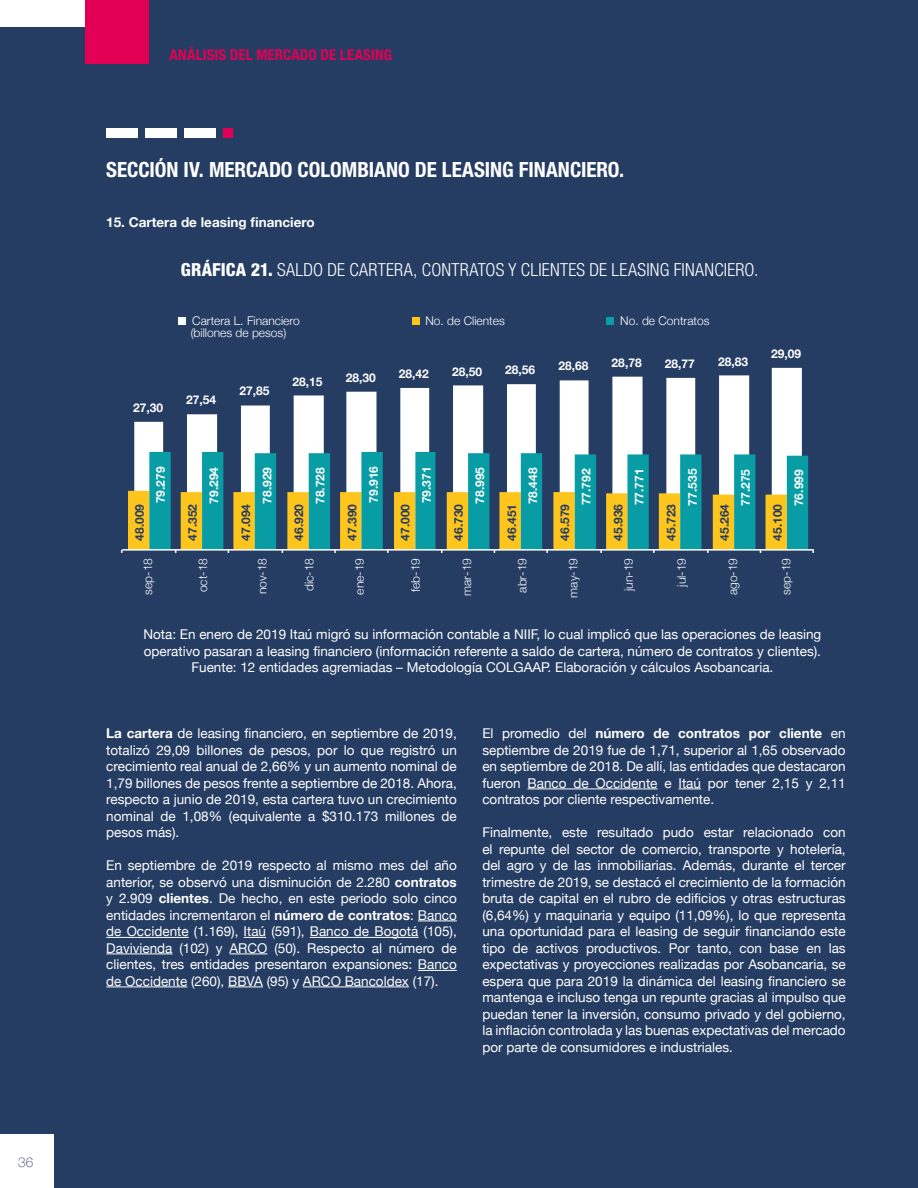
<style>
.page{position:relative;width:918px;height:1188px;background:#263d63}
.page>*{position:absolute;margin:0;border:0;box-sizing:border-box;transform-origin:0 0}
.t1{font:700 condensed 21px "Helvetica Neue LT Std";color:#fff}
.t2{font:300 condensed 18px "Helvetica Neue LT Std";letter-spacing:.01em;color:#fff}
.t3{font:700 condensed 15px "Helvetica Neue LT Std";letter-spacing:.005em;color:#e30054}
.t4{font:13.5px/16.5px "Helvetica Neue";color:#fff;text-align:justify}
.t5{font:700 13.5px "Helvetica Neue";color:#fff}
.t6{font:100 13.5px "Helvetica Neue";color:#263d63}
.t7{font:700 12px "Helvetica Neue";color:#fff}
.t8{font:300 12px "Helvetica Neue";color:#fff}
.t9{font:700 12px "Helvetica Neue";color:#253b62}
.s1{font-weight:800}
.s2{font-weight:700}
</style>
<div class="page">
<div style="left:85px;top:0;width:64px;height:64px;background:#e30054"></div>
<div style="left:0;top:0;width:85px;height:27px;background:#fff"></div>
<div style="left:0;top:1134px;width:54px;height:54px;background:#fff"></div>
<div style="left:106px;top:128px;width:31px;height:9px;background:#fff"></div>
<div style="left:145px;top:128px;width:31px;height:9px;background:#fff"></div>
<div style="left:184px;top:128px;width:31px;height:9px;background:#fff"></div>
<div style="left:223px;top:128px;width:10px;height:9px;background:#e30054"></div>
<hr style="left:418px;top:921px;width:39px;height:1px;background:#fff">
<hr style="left:106px;top:937px;width:83px;height:1px;background:#fff">
<svg style="left:244px;top:937px;width:22px;height:1px"></svg>
<hr style="left:310px;top:937px;width:108px;height:1px;background:#fff">
<hr style="left:106px;top:954px;width:67px;height:1px;background:#fff">
<hr style="left:230px;top:954px;width:38px;height:1px;background:#fff">
<hr style="left:418px;top:970px;width:39px;height:1px;background:#fff">
<hr style="left:106px;top:987px;width:81px;height:1px;background:#fff">
<hr style="left:228px;top:987px;width:35px;height:1px;background:#fff">
<hr style="left:303px;top:987px;width:106px;height:1px;background:#fff">
<hr style="left:528px;top:789px;width:130px;height:1px;background:#fff">
<svg style="left:679px;top:789px;width:22px;height:1px"></svg>
<svg style="left:134px;top:368px;width:668px;height:123px"></svg>
<svg style="left:149px;top:452px;width:659px;height:97px"></svg>
<hr style="left:122px;top:549px;width:692px;height:2px;background:#fff">
<svg style="left:128px;top:491px;width:659px;height:62px"></svg>
<div style="left:179px;top:317px;width:7px;height:8px;background:#fff"></div>
<div style="left:412px;top:317px;width:7px;height:8px;background:#fec61d"></div>
<div style="left:607px;top:317px;width:7px;height:8px;background:#089da5"></div>
<p class="t6" style="left:18px;top:1152px;width:17px">36</p>
<p class="t3" style="left:170px;top:46px;width:224px">ANÁLISIS DEL MERCADO DE LEASING</p>
<h1 class="t1" style="left:106px;top:157px;width:519px">SECCIÓN IV. MERCADO COLOMBIANO DE LEASING FINANCIERO.</h1>
<p class="t5" style="left:106px;top:211px;width:210px">15. Cartera de leasing financiero</p>
<h2 class="t2" style="left:181px;top:259px;width:579px"><span class="s1">GRÁFICA 21.</span> SALDO DE CARTERA, CONTRATOS Y CLIENTES DE LEASING FINANCIERO.</h2>
<p class="t7" style="left:133px;top:398px;width:32px">27,30</p>
<p class="t8" style="left:192px;top:311px;width:109px">Cartera L. Financiero</p>
<p class="t8" style="left:426px;top:311px;width:81px">No. de Clientes</p>
<p class="t8" style="left:620px;top:311px;width:91px">No. de Contratos</p>
<p class="t8" style="left:191px;top:323px;width:97px">(billones de pesos)</p>
<p class="t7" style="left:186px;top:391px;width:32px">27,54</p>
<p class="t7" style="left:239px;top:381px;width:32px">27,85</p>
<p class="t7" style="left:293px;top:372px;width:32px">28,15</p>
<p class="t7" style="left:346px;top:368px;width:32px">28,30</p>
<p class="t7" style="left:399px;top:365px;width:32px">28,42</p>
<p class="t7" style="left:452px;top:362px;width:32px">28,50</p>
<p class="t7" style="left:505px;top:360px;width:32px">28,56</p>
<p class="t7" style="left:558px;top:357px;width:32px">28,68</p>
<p class="t7" style="left:612px;top:354px;width:32px">28,78</p>
<p class="t7" style="left:665px;top:354px;width:32px">28,77</p>
<p class="t7" style="left:718px;top:352px;width:32px">28,83</p>
<p class="t7" style="left:771px;top:344px;width:32px">29,09</p>
<p class="t7" style="left:151px;top:503px;width:38px;rotate:-90deg">79.279</p>
<p class="t7" style="left:204px;top:504px;width:38px;rotate:-90deg">79.294</p>
<p class="t7" style="left:258px;top:504px;width:38px;rotate:-90deg">78.929</p>
<p class="t7" style="left:311px;top:504px;width:38px;rotate:-90deg">78.728</p>
<p class="t7" style="left:364px;top:503px;width:38px;rotate:-90deg">79.916</p>
<p class="t7" style="left:417px;top:503px;width:38px;rotate:-90deg">79.371</p>
<p class="t7" style="left:470px;top:504px;width:38px;rotate:-90deg">78.995</p>
<p class="t7" style="left:524px;top:504px;width:38px;rotate:-90deg">78.448</p>
<p class="t7" style="left:577px;top:505px;width:38px;rotate:-90deg">77.792</p>
<p class="t7" style="left:630px;top:505px;width:38px;rotate:-90deg">77.771</p>
<p class="t7" style="left:683px;top:506px;width:38px;rotate:-90deg">77.535</p>
<p class="t7" style="left:736px;top:506px;width:38px;rotate:-90deg">77.275</p>
<p class="t7" style="left:789px;top:506px;width:38px;rotate:-90deg">76.999</p>
<p class="t9" style="left:130px;top:541px;width:38px;rotate:-90deg">48.009</p>
<p class="t9" style="left:183px;top:541px;width:38px;rotate:-90deg">47.352</p>
<p class="t9" style="left:236px;top:541px;width:38px;rotate:-90deg">47.094</p>
<p class="t9" style="left:290px;top:541px;width:38px;rotate:-90deg">46.920</p>
<p class="t9" style="left:343px;top:541px;width:38px;rotate:-90deg">47.390</p>
<p class="t9" style="left:396px;top:541px;width:38px;rotate:-90deg">47.000</p>
<p class="t9" style="left:449px;top:541px;width:38px;rotate:-90deg">46.730</p>
<p class="t9" style="left:502px;top:541px;width:38px;rotate:-90deg">46.451</p>
<p class="t9" style="left:556px;top:541px;width:38px;rotate:-90deg">46.579</p>
<p class="t9" style="left:609px;top:541px;width:38px;rotate:-90deg">45.936</p>
<p class="t9" style="left:662px;top:541px;width:38px;rotate:-90deg">45.723</p>
<p class="t9" style="left:715px;top:541px;width:38px;rotate:-90deg">45.264</p>
<p class="t9" style="left:768px;top:541px;width:38px;rotate:-90deg">45.100</p>
<p class="t8" style="left:138px;top:595px;width:38px;rotate:-90deg">sep-18</p>
<p class="t8" style="left:193px;top:592px;width:36px;rotate:-90deg">oct-18</p>
<p class="t8" style="left:252px;top:594px;width:38px;rotate:-90deg">nov-18</p>
<p class="t8" style="left:300px;top:591px;width:35px;rotate:-90deg">dic-18</p>
<p class="t8" style="left:350px;top:595px;width:38px;rotate:-90deg">ene-19</p>
<p class="t8" style="left:406px;top:592px;width:36px;rotate:-90deg">feb-19</p>
<p class="t8" style="left:457px;top:596px;width:39px;rotate:-90deg">mar-19</p>
<p class="t8" style="left:512px;top:593px;width:36px;rotate:-90deg">abr-19</p>
<p class="t8" style="left:564px;top:598px;width:41px;rotate:-90deg">may-19</p>
<p class="t8" style="left:619px;top:591px;width:34px;rotate:-90deg">jun-19</p>
<p class="t8" style="left:672px;top:587px;width:30px;rotate:-90deg">jul-19</p>
<p class="t8" style="left:723px;top:595px;width:39px;rotate:-90deg">ago-19</p>
<p class="t8" style="left:776px;top:595px;width:38px;rotate:-90deg">sep-19</p>
<p class="t4" style="left:143px;top:627px;width:680px;text-align:center">Nota: En enero de 2019 Itaú migró su información contable a NIIF, lo cual implicó que las operaciones de leasing operativo pasaran a leasing financiero (información referente a saldo de cartera, número de contratos y clientes).<br>Fuente: 12 entidades agremiadas – Metodología COLGAAP. Elaboración y cálculos Asobancaria.</p>
<p class="t4" style="left:106px;top:726px;width:352px"><span class="s2">La cartera</span> de leasing financiero, en septiembre de 2019, totalizó 29,09 billones de pesos, por lo que registró un crecimiento real anual de 2,66% y un aumento nominal de 1,79 billones de pesos frente a septiembre de 2018. Ahora, respecto a junio de 2019, esta cartera tuvo un crecimiento nominal de 1,08% (equivalente a $310.173 millones de pesos más).</p>
<p class="t4" style="left:106px;top:858px;width:352px">En septiembre de 2019 respecto al mismo mes del año anterior, se observó una disminución de 2.280 <span class="s2">contratos </span>y 2.909 <span class="s2">clientes</span>. De hecho, en este periodo solo cinco entidades incrementaron el <span class="s2">número de contratos</span>: Banco de Occidente (1.169), Itaú (591), Banco de Bogotá (105), Davivienda (102) y ARCO (50). Respecto al número de clientes, tres entidades presentaron expansiones: Banco de Occidente (260), BBVA (95) y ARCO Bancoldex (17).</p>
<p class="t4" style="left:482px;top:726px;width:365px">El promedio del <span class="s2">número de contratos por cliente</span> en septiembre de 2019 fue de 1,71, superior al 1,65 observado en septiembre de 2018. De allí, las entidades que destacaron fueron Banco de Occidente e Itaú por tener 2,15 y 2,11 contratos por cliente respectivamente.</p>
<p class="t4" style="left:482px;top:825px;width:365px">Finalmente, este resultado pudo estar relacionado con el repunte del sector de comercio, transporte y hotelería, del agro y de las inmobiliarias. Además, durante el tercer trimestre de 2019, se destacó el crecimiento de la formación bruta de capital en el rubro de edificios y otras estructuras (6,64%) y maquinaria y equipo (11,09%), lo que representa una oportunidad para el leasing de seguir financiando este tipo de activos productivos. Por tanto, con base en las expectativas y proyecciones realizadas por Asobancaria, se espera que para 2019 la dinámica del leasing financiero se mantenga e incluso tenga un repunte gracias al impulso que puedan tener la inversión, consumo privado y del gobierno, la inflación controlada y las buenas expectativas del mercado por parte de consumidores e industriales.</p>
</div>
